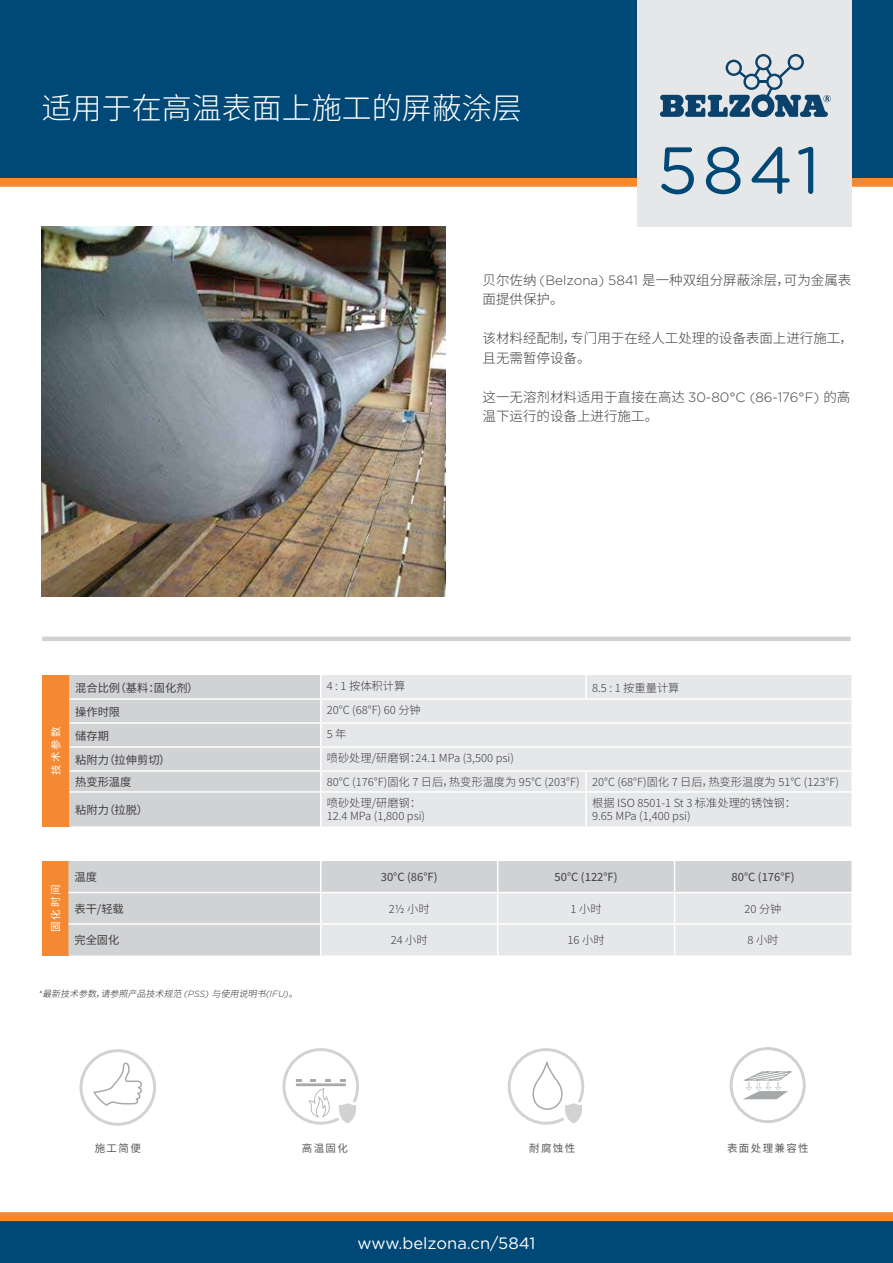
<style>
.page{position:relative;width:893px;height:1263px;background:#fff}
.page>*{position:absolute;margin:0;border:0;box-sizing:border-box;transform-origin:0 0}
.t1{font:66px "Gotham Rounded";color:#004876}
.t2{font:300 30px "Source Han Sans CN";color:#fff}
.t3{font:16.5px "Gotham Rounded";color:#fff}
.t4{font:300 13.5px/19.5px "Source Han Sans CN";color:#3e3e3f}
.t5{font:300 11.25px/13.5px "Source Han Sans CN";color:#3e3e3f}
.t6{font:11.25px "Source Han Sans CN";color:#3e3e3f}
.t7{font:10.5px "Source Han Sans CN";letter-spacing:.13em;color:#57585a}
.t8{font:10.5px "Source Han Sans CN";letter-spacing:.2em;color:#fff}
.t9{font:italic 300 9px "Source Han Sans CN";color:#312f30}
.s1{font-family:"Gotham Rounded"}
</style>
<div class="page">
<svg style="left:80px;top:1049px;width:76px;height:77px"></svg>
<div style="left:0;top:178px;width:893px;height:9px;background:#f58932"></div>
<div style="left:0;top:0;width:893px;height:178px;background:#004876"></div>
<div style="left:0;top:1220px;width:893px;height:43px;background:#004876"></div>
<img style="left:42px;top:226px;width:404px;height:370px">
<div style="left:42px;top:636px;width:809px;height:5px;background:#d1d2d4"></div>
<div style="left:638px;top:0;width:214px;height:226px;background:#e6e7e9"></div>
<svg style="left:660px;top:54px;width:170px;height:63px"></svg>
<svg style="left:508px;top:1048px;width:76px;height:77px"></svg>
<svg style="left:282px;top:1048px;width:77px;height:77px"></svg>
<svg style="left:730px;top:1047px;width:76px;height:76px"></svg>
<div style="left:0;top:1212px;width:893px;height:9px;background:#f58932"></div>
<div style="left:42px;top:675px;width:27px;height:151px;background:#f58932"></div>
<div style="left:321px;top:675px;width:530px;height:151px;background:#e6e7e9"></div>
<div style="left:69px;top:675px;width:251px;height:151px;background:#d1d2d4"></div>
<hr style="left:585px;top:675px;width:2px;height:23px;background:#fff">
<hr style="left:586px;top:698px;width:265px;height:2px;background:#fff">
<hr style="left:69px;top:698px;width:252px;height:2px;background:#fff">
<hr style="left:321px;top:698px;width:265px;height:2px;background:#fff">
<hr style="left:69px;top:722px;width:252px;height:2px;background:#fff">
<hr style="left:321px;top:722px;width:265px;height:2px;background:#fff">
<hr style="left:586px;top:722px;width:265px;height:2px;background:#fff">
<hr style="left:69px;top:746px;width:252px;height:2px;background:#fff">
<hr style="left:321px;top:746px;width:265px;height:2px;background:#fff">
<hr style="left:586px;top:746px;width:265px;height:2px;background:#fff">
<hr style="left:69px;top:770px;width:252px;height:2px;background:#fff">
<hr style="left:321px;top:770px;width:265px;height:2px;background:#fff">
<hr style="left:586px;top:770px;width:265px;height:2px;background:#fff">
<svg style="left:585px;top:772px;width:2px;height:19px"></svg>
<hr style="left:69px;top:791px;width:252px;height:2px;background:#fff">
<hr style="left:321px;top:791px;width:265px;height:2px;background:#fff">
<hr style="left:586px;top:791px;width:265px;height:2px;background:#fff">
<hr style="left:585px;top:793px;width:2px;height:33px;background:#fff">
<div style="left:42px;top:861px;width:26px;height:94px;background:#f58932"></div>
<div style="left:68px;top:861px;width:783px;height:94px;background:#d1d2d4"></div>
<div style="left:321px;top:893px;width:530px;height:62px;background:#e6e7e9"></div>
<hr style="left:320px;top:861px;width:1px;height:31px;background:#fff">
<hr style="left:321px;top:892px;width:177px;height:1px;background:#fff">
<hr style="left:320px;top:893px;width:1px;height:30px;background:#fff">
<hr style="left:498px;top:892px;width:177px;height:1px;background:#fff">
<hr style="left:675px;top:892px;width:176px;height:1px;background:#fff">
<hr style="left:320px;top:925px;width:1px;height:30px;background:#fff">
<hr style="left:497px;top:861px;width:1px;height:31px;background:#fff">
<hr style="left:674px;top:861px;width:1px;height:31px;background:#fff">
<hr style="left:68px;top:892px;width:253px;height:1px;background:#fff">
<hr style="left:497px;top:893px;width:1px;height:30px;background:#fff">
<hr style="left:674px;top:893px;width:1px;height:30px;background:#fff">
<hr style="left:68px;top:923px;width:253px;height:2px;background:#fff">
<hr style="left:321px;top:923px;width:177px;height:2px;background:#fff">
<hr style="left:498px;top:923px;width:177px;height:2px;background:#fff">
<hr style="left:497px;top:925px;width:1px;height:30px;background:#fff">
<hr style="left:675px;top:923px;width:176px;height:2px;background:#fff">
<hr style="left:674px;top:925px;width:1px;height:30px;background:#fff">
<h2 class="t2" style="left:42px;top:91px;width:481px">适用于在高温表面上施工的屏蔽涂层</h2>
<h1 class="t1" style="left:657px;top:125px;width:164px">5841</h1>
<p class="t4" style="left:483px;top:270px;width:370px">贝尔佐纳 <span class="s1">(Belzona) 5841</span> 是一种双组分屏蔽涂层，可为金属表面提供保护。</p>
<p class="t4" style="left:483px;top:329px;width:372px">该材料经配制，专门用于在经人工处理的设备表面上进行施工，且无需暂停设备。</p>
<p class="t4" style="left:483px;top:387px;width:369px">这一无溶剂材料适用于直接在高达 <span class="s1">30-80°C (86-176°F)</span> 的高温下运行的设备上进行施工。</p>
<p class="t8" style="left:50px;top:775px;width:50px;rotate:-90deg">技术参数</p>
<p class="t6" style="left:75px;top:681px;width:125px">混合比例（基料：固化剂）</p>
<p class="t5" style="left:327px;top:679px;width:80px">4 : 1 按体积计算</p>
<p class="t5" style="left:592px;top:681px;width:89px">8.5 : 1 按重量计算</p>
<p class="t6" style="left:75px;top:705px;width:47px">操作时限</p>
<p class="t5" style="left:327px;top:703px;width:96px">20°C (68°F) 60 分钟</p>
<p class="t6" style="left:75px;top:729px;width:35px">储存期</p>
<p class="t5" style="left:327px;top:727px;width:21px">5 年</p>
<p class="t6" style="left:75px;top:753px;width:97px">粘附力（拉伸剪切）</p>
<p class="t5" style="left:327px;top:751px;width:189px">喷砂处理/研磨钢：24.1 MPa (3,500 psi)</p>
<p class="t6" style="left:75px;top:775px;width:58px">热变形温度</p>
<p class="t5" style="left:327px;top:775px;width:514px">80°C (176°F)固化 7 日后，热变形温度为 95°C (203°F) 20°C (68°F)固化 7 日后，热变形温度为 51°C (123°F)</p>
<p class="t6" style="left:75px;top:803px;width:74px">粘附力（拉脱）</p>
<p class="t5" style="left:327px;top:796px;width:100px">喷砂处理/研磨钢：<br>12.4 MPa (1,800 psi)</p>
<p class="t5" style="left:592px;top:796px;width:206px">根据 ISO 8501-1 St 3 标准处理的锈蚀钢：<br>9.65 MPa (1,400 psi)</p>
<p class="t8" style="left:50px;top:932px;width:50px;rotate:-90deg">固化时间</p>
<p class="t6" style="left:74px;top:871px;width:24px">温度</p>
<p class="t6" style="left:381px;top:871px;width:58px">30°C (86°F)</p>
<p class="t6" style="left:555px;top:871px;width:65px">50°C (122°F)</p>
<p class="t6" style="left:731px;top:871px;width:65px">80°C (176°F)</p>
<p class="t6" style="left:74px;top:902px;width:51px">表干/轻载</p>
<p class="t5" style="left:389px;top:902px;width:42px">2½ 小时</p>
<p class="t5" style="left:571px;top:902px;width:33px">1 小时</p>
<p class="t5" style="left:744px;top:902px;width:39px">20 分钟</p>
<p class="t6" style="left:74px;top:934px;width:47px">完全固化</p>
<p class="t5" style="left:391px;top:934px;width:39px">24 小时</p>
<p class="t5" style="left:568px;top:934px;width:39px">16 小时</p>
<p class="t5" style="left:747px;top:934px;width:33px">8 小时</p>
<p class="t9" style="left:39px;top:988px;width:265px"><span class="s1">*</span> 最新技术参数，请参照产品技术规范 <span class="s1">(P S S)</span> 与使用说明书<span class="s1">(I F U)</span> 。</p>
<p class="t7" style="left:95px;top:1142px;width:48px">施工简便</p>
<p class="t7" style="left:302px;top:1142px;width:48px">高温固化</p>
<p class="t7" style="left:529px;top:1142px;width:48px">耐腐蚀性</p>
<p class="t7" style="left:727px;top:1142px;width:83px">表面处理兼容性</p>
<h3 class="t3" style="left:358px;top:1231px;width:179px">www.belzona.cn/5841</h3>
</div>
